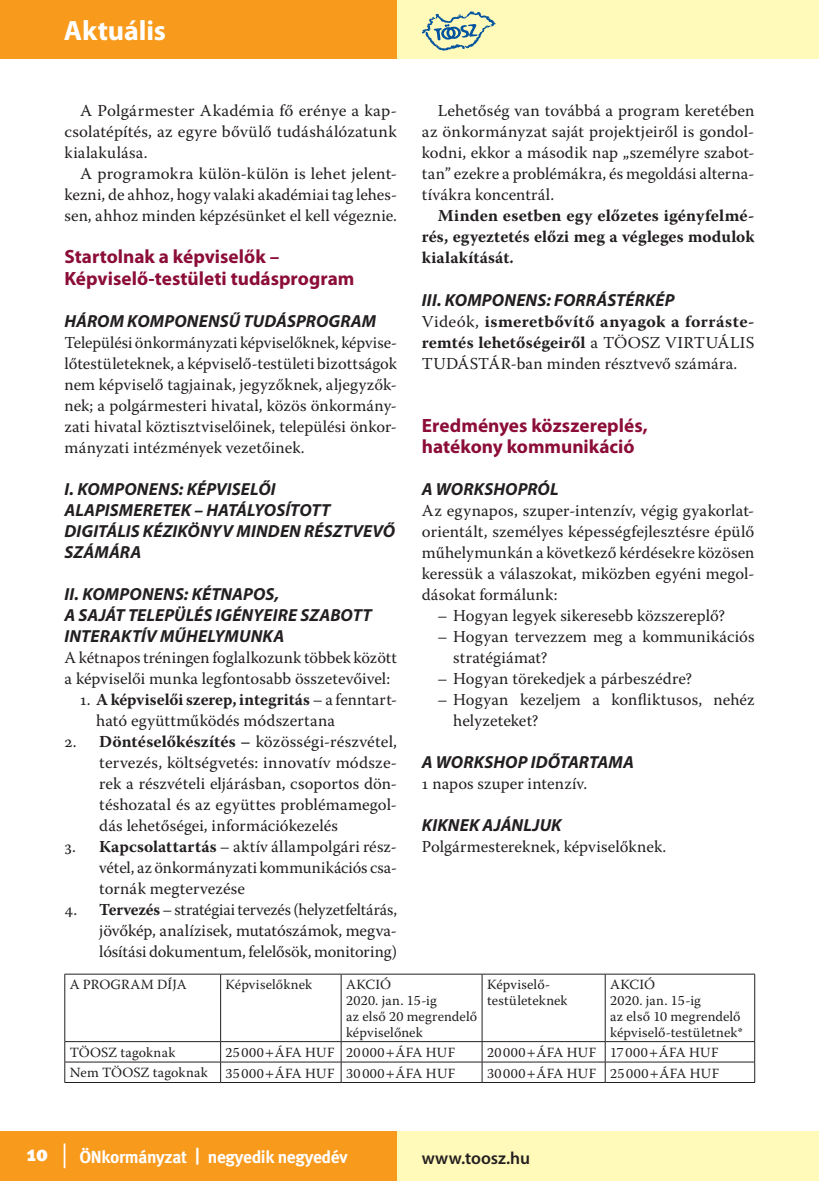
<style>
.page{position:relative;width:819px;height:1181px;background:#fff}
.page>*{position:absolute;margin:0;border:0;box-sizing:border-box;transform-origin:0 0}
.t1{font:700 28px "Myriad Pro";letter-spacing:-.005em;color:#fff}
.t2{font:900 21.53px "Meta";color:#fff}
.t3{font:700 19.25px/21px "Myriad Pro";color:#8b0d38}
.t4{font:italic 700 17.5px/21px "Myriad Pro";letter-spacing:.01em;color:#231f20}
.t5{font:700 17.5px "Meta";letter-spacing:-.02em;color:#fff}
.t6{font:600 17.5px "Myriad Pro";color:#231f20}
.t7{font:16.62px/21px "Warnock Pro";color:#231f20;text-align:justify}
.t8{font:700 16.62px/21px "Warnock Pro";letter-spacing:.005em;color:#231f20;text-align:justify}
.t9{font:14px/15.8px "Warnock Pro";letter-spacing:.025em;color:#231f20}
.t10{font:14px/15.8px "Warnock Pro";letter-spacing:.005em;color:#231f20}
.s1{font-weight:700}
.s2{font-family:"Sym SKS"}
</style>
<div class="page">
<div style="left:0;top:1131px;width:397px;height:50px;background:#f89a1c"></div>
<div style="left:397px;top:1131px;width:422px;height:50px;background:#fff9ba"></div>
<div style="left:0;top:0;width:819px;height:58px;background:#fff9ba"></div>
<div style="left:0;top:0;width:397px;height:58px;background:#f89a1c"></div>
<svg style="left:64px;top:1143px;width:1px;height:25px"></svg>
<svg style="left:422px;top:11px;width:73px;height:40px"></svg>
<hr style="left:64px;top:974px;width:157px;height:1px;background:#231f20">
<hr style="left:64px;top:974px;width:1px;height:67px;background:#231f20">
<hr style="left:220px;top:974px;width:121px;height:1px;background:#231f20">
<hr style="left:220px;top:974px;width:1px;height:67px;background:#231f20">
<hr style="left:341px;top:974px;width:141px;height:1px;background:#231f20">
<hr style="left:341px;top:974px;width:1px;height:67px;background:#231f20">
<hr style="left:482px;top:974px;width:123px;height:1px;background:#231f20">
<hr style="left:482px;top:974px;width:1px;height:67px;background:#231f20">
<hr style="left:605px;top:974px;width:150px;height:1px;background:#231f20">
<hr style="left:605px;top:974px;width:1px;height:67px;background:#231f20">
<hr style="left:754px;top:974px;width:1px;height:67px;background:#231f20">
<hr style="left:64px;top:1041px;width:157px;height:1px;background:#231f20">
<hr style="left:220px;top:1041px;width:121px;height:1px;background:#231f20">
<hr style="left:341px;top:1041px;width:141px;height:1px;background:#231f20">
<hr style="left:482px;top:1041px;width:123px;height:1px;background:#231f20">
<hr style="left:605px;top:1041px;width:150px;height:1px;background:#231f20">
<hr style="left:64px;top:1061px;width:157px;height:1px;background:#231f20">
<svg style="left:64px;top:1042px;width:1px;height:40px"></svg>
<hr style="left:220px;top:1061px;width:121px;height:1px;background:#231f20">
<svg style="left:220px;top:1042px;width:1px;height:40px"></svg>
<hr style="left:341px;top:1061px;width:141px;height:1px;background:#231f20">
<svg style="left:341px;top:1042px;width:1px;height:40px"></svg>
<hr style="left:482px;top:1061px;width:123px;height:1px;background:#231f20">
<svg style="left:482px;top:1042px;width:1px;height:40px"></svg>
<hr style="left:605px;top:1061px;width:150px;height:1px;background:#231f20">
<svg style="left:605px;top:1042px;width:1px;height:40px"></svg>
<svg style="left:754px;top:1042px;width:1px;height:40px"></svg>
<hr style="left:64px;top:1082px;width:157px;height:1px;background:#231f20">
<hr style="left:220px;top:1082px;width:121px;height:1px;background:#231f20">
<hr style="left:341px;top:1082px;width:141px;height:1px;background:#231f20">
<hr style="left:482px;top:1082px;width:123px;height:1px;background:#231f20">
<hr style="left:605px;top:1082px;width:150px;height:1px;background:#231f20">
<h1 class="t1" style="left:64px;top:12px;width:104px">Aktuális</h1>
<p class="t7" style="left:64px;top:100px;width:334px;text-indent:16px">A Polgármester Akadémia fő erénye a kap&shy;csolatépítés, az egyre bővülő tudáshálózatunk kialakulása.</p>
<p class="t7" style="left:64px;top:163px;width:334px;text-indent:16px">A programokra külön-külön is lehet jelent&shy;kezni, de ahhoz, hogy valaki akadémiai tag lehes&shy;sen, ahhoz minden képzésünket el kell végeznie.</p>
<p class="t3" style="left:64px;top:246px;width:291px">Startolnak a képviselők –<br>Képviselő-testületi tudásprogram</p>
<p class="t4" style="left:64px;top:309px;width:313px">HÁROM KOMPONENSŰ TUDÁSPROGRAM</p>
<p class="t7" style="left:64px;top:331px;width:334px">Települési önkormányzati képviselőknek, képvise&shy;lőtestületeknek, a képviselő-testületi bizottságok nem képviselő tagjainak, jegyzőknek, aljegyzők&shy;nek; a polgármesteri hivatal, közös önkormány&shy;zati hivatal köztisztviselőinek, települési önkor&shy;mányzati intézmények vezetőinek.</p>
<p class="t4" style="left:64px;top:477px;width:332px">I. KOMPONENS: KÉPVISELŐI<br>ALAPISMERETEK – HATÁLYOSÍTOTT<br>DIGITÁLIS KÉZIKÖNYV MINDEN RÉSZTVEVŐ<br>SZÁMÁRA</p>
<p class="t4" style="left:64px;top:582px;width:308px">II. KOMPONENS: KÉTNAPOS,<br>A SAJÁT TELEPÜLÉS IGÉNYEIRE SZABOTT<br>INTERAKTÍV MŰHELYMUNKA</p>
<p class="t7" style="left:64px;top:646px;width:334px">A kétnapos tréningen foglalkozunk többek között a képviselői munka legfontosabb összetevőivel:</p>
<p class="t7" style="left:96px;top:688px;width:302px;text-indent:-16px">1. <span class="s1">A képviselői szerep, integritás</span> – a fenntart&shy;ható együttműködés módszertana</p>
<p class="t7" style="left:99px;top:730px;width:299px;text-indent:-35px">2. <span class="s1">Döntéselőkészítés –</span> közösségi-részvétel, tervezés, költségvetés: innovatív módsze&shy;rek a részvételi eljárásban, csoportos dön&shy;téshozatal és az együttes problémamegol&shy;dás lehetőségei, információkezelés</p>
<p class="t7" style="left:99px;top:835px;width:299px;text-indent:-35px">3. <span class="s1">Kapcsolattartás</span> – aktív állampolgári rész&shy;vétel, az önkormányzati kommunikációs csa&shy;tornák megtervezése</p>
<p class="t7" style="left:99px;top:898px;width:299px;text-indent:-35px">4. <span class="s1">Tervezés</span> – stratégiai tervezés (helyzetfeltárás, jövőkép, analízisek, mutatószámok, megva&shy;lósítási dokumentum, felelősök, monitoring)</p>
<p class="t7" style="left:422px;top:100px;width:334px;text-indent:16px">Lehetőség van továbbá a program keretében az önkormányzat saját projektjeiről is gondol&shy;kodni, ekkor a második nap „személyre szabot&shy;tan” ezekre a problémákra, és megoldási alterna&shy;tívákra koncentrál.</p>
<p class="t8" style="left:422px;top:205px;width:334px;text-indent:16px">Minden esetben egy előzetes igényfelmé&shy;rés, egyeztetés előzi meg a végleges modulok kialakítását.</p>
<p class="t4" style="left:422px;top:288px;width:254px">III. KOMPONENS: FORRÁSTÉRKÉP</p>
<p class="t7" style="left:422px;top:310px;width:334px">Videók, <span class="s1">ismeretbővítő anyagok a forráste&shy;remtés lehetőségeiről</span> a TÖOSZ VIRTUÁLIS TUDÁSTÁR-ban minden résztvevő számára.</p>
<p class="t3" style="left:422px;top:414px;width:227px">Eredményes közszereplés, hatékony kommunikáció</p>
<p class="t4" style="left:422px;top:477px;width:138px">A WORKSHOPRÓL</p>
<p class="t7" style="left:422px;top:499px;width:334px">Az egynapos, szuper-intenzív, végig gyakorlat&shy;orientált, személyes képességfejlesztésre épülő műhelymunkán a következő kérdésekre közösen keressük a válaszokat, miközben egyéni megol&shy;dásokat formálunk:</p>
<p class="t7" style="left:437px;top:604px;width:289px">– Hogyan legyek sikeresebb közszereplő?</p>
<p class="t7" style="left:453px;top:625px;width:302px;text-indent:-16px">– Hogyan tervezzem meg a kommunikációs stratégiámat?</p>
<p class="t7" style="left:437px;top:667px;width:256px">– Hogyan törekedjek a párbeszédre?</p>
<p class="t7" style="left:453px;top:688px;width:303px;text-indent:-16px">– Hogyan kezeljem a konfliktusos, nehéz helyzeteket?</p>
<p class="t4" style="left:422px;top:750px;width:213px">A WORKSHOP IDŐTARTAMA</p>
<p class="t7" style="left:422px;top:772px;width:167px">1 napos szuper intenzív.</p>
<p class="t4" style="left:422px;top:813px;width:141px">KIKNEK AJÁNLJUK</p>
<p class="t7" style="left:422px;top:835px;width:246px">Polgármestereknek, képviselőknek.</p>
<p class="t10" style="left:70px;top:976px;width:118px">A PROGRAM DÍJA</p>
<p class="t9" style="left:225px;top:976px;width:88px">Képviselőknek</p>
<p class="t10" style="left:346px;top:976px;width:132px">AKCIÓ<br>2020. jan. 15-ig<br>az első 20 megrendelő képviselőnek</p>
<p class="t9" style="left:487px;top:976px;width:82px">Képviselő&shy;testületeknek</p>
<p class="t9" style="left:610px;top:976px;width:134px">AKCIÓ<br>2020. jan. 15-ig<br>az első 10 megrendelő képviselő-testületnek*</p>
<p class="t9" style="left:70px;top:1044px;width:107px">TÖOSZ tagoknak</p>
<p class="t9" style="left:225px;top:1044px;width:231px">25000<span class="s2">+</span>ÁFA HUF 20000<span class="s2">+</span>ÁFA HUF</p>
<p class="t9" style="left:487px;top:1044px;width:233px">20000<span class="s2">+</span>ÁFA HUF 17000<span class="s2">+</span>ÁFA HUF</p>
<p class="t9" style="left:70px;top:1064px;width:140px">Nem TÖOSZ tagoknak</p>
<p class="t9" style="left:225px;top:1064px;width:231px">35000<span class="s2">+</span>ÁFA HUF 30000<span class="s2">+</span>ÁFA HUF</p>
<p class="t9" style="left:487px;top:1064px;width:233px">30000<span class="s2">+</span>ÁFA HUF 25000<span class="s2">+</span>ÁFA HUF</p>
<p class="t2" style="left:27px;top:1134px;width:23px">10</p>
<p class="t5" style="left:79px;top:1141px;width:269px">ÖNkormányzat | negyedik negyedév</p>
<p class="t6" style="left:422px;top:1146px;width:110px">www.toosz.hu</p>
</div>
